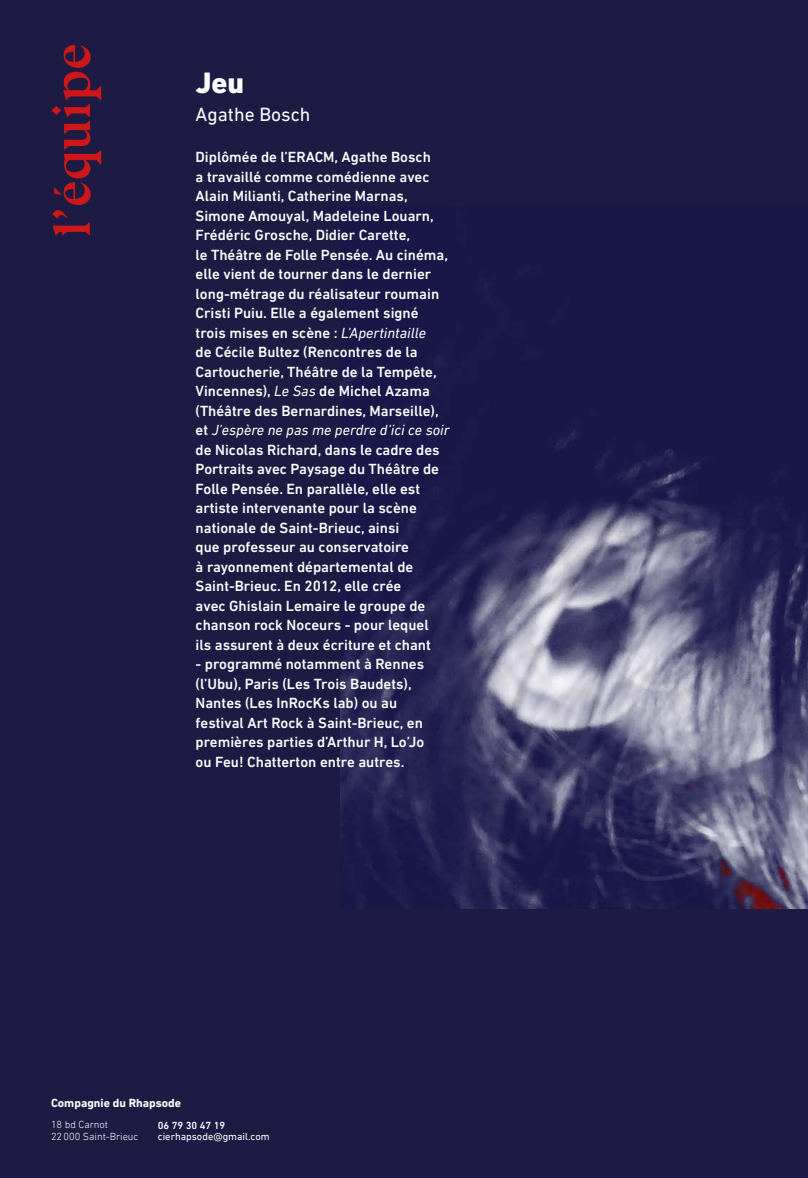
<style>
.page{position:relative;width:808px;height:1178px;background:#1d1b43}
.page>*{position:absolute;margin:0;border:0;box-sizing:border-box;transform-origin:0 0}
.t1{font:700 52.5px "Bluu Next";letter-spacing:.01em;color:#cd1719}
.t2{font:800 30px "DIN Next LT Pro";color:#fff}
.t3{font:19.5px "DIN Next LT Pro";color:#fff}
.t4{font:500 15px/19.5px "DIN Next LT Pro";color:#fff}
.t5{font:700 12px "DIN Next LT Pro";color:#fff}
.t6{font:300 10.5px/12px "DIN Next LT Pro";color:#fff}
.t7{font:10.5px "DIN Next LT Pro";color:#fff}
.t8{font:500 10.5px "DIN Next LT Pro";color:#fff}
.s1{font-weight:400;font-style:italic}
</style>
<div class="page">
<img style="left:340px;top:274px;width:468px;height:634px">
<h1 class="t1" style="left:41px;top:237px;width:195px;rotate:-90deg">l’équipe</h1>
<h2 class="t2" style="left:196px;top:65px;width:50px">Jeu</h2>
<h3 class="t3" style="left:196px;top:103px;width:116px">Agathe Bosch</h3>
<p class="t4" style="left:196px;top:147px;width:255px">Diplômée de l’ERACM, Agathe Bosch<br>a travaillé comme comédienne avec Alain Milianti, Catherine Marnas, Simone Amouyal, Madeleine Louarn, Frédéric Grosche, Didier Carette,<br>le Théâtre de Folle Pensée. Au cinéma, elle vient de tourner dans le dernier long-métrage du réalisateur roumain Cristi Puiu. Elle a également signé trois mises en scène : <span class="s1">L’Apertintaille<br></span>de Cécile Bultez (Rencontres de la Cartoucherie, Théâtre de la Tempête, Vincennes), <span class="s1">Le Sas</span> de Michel Azama (Théâtre des Bernardines, Marseille), et <span class="s1">J’espère ne pas me perdre d’ici ce soir </span>de Nicolas Richard, dans le cadre des Portraits avec Paysage du Théâtre de Folle Pensée. En parallèle, elle est artiste intervenante pour la scène nationale de Saint-Brieuc, ainsi<br>que professeur au conservatoire<br>à rayonnement départemental de Saint-Brieuc. En 2012, elle crée<br>avec Ghislain Lemaire le groupe de chanson rock Noceurs - pour lequel<br>ils assurent à deux écriture et chant</p>
<p class="t4" style="left:196px;top:654px;width:230px">- programmé notamment à Rennes (l’Ubu), Paris (Les Trois Baudets), Nantes (Les InRocKs lab) ou au festival Art Rock à Saint-Brieuc, en premières parties d’Arthur H, Lo’Jo ou Feu! Chatterton entre autres.</p>
<p class="t5" style="left:51px;top:1096px;width:132px">Compagnie du Rhapsode</p>
<p class="t6" style="left:51px;top:1118px;width:89px">18 bd Carnot<br>22000 Saint-Brieuc</p>
<p class="t8" style="left:158px;top:1119px;width:69px">06 79 30 47 19</p>
<p class="t7" style="left:158px;top:1130px;width:113px">cierhapsode@gmail.com</p>
</div>
